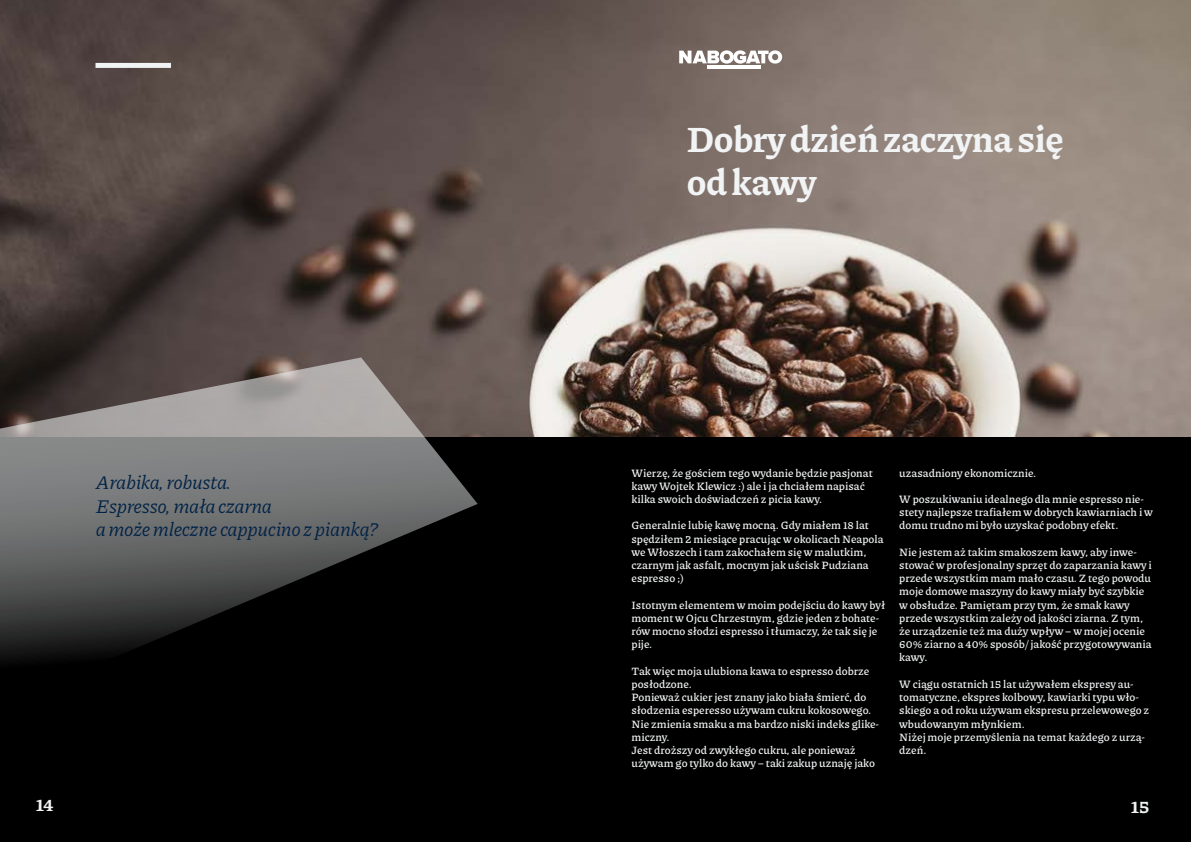
<style>
.page{position:relative;width:1191px;height:842px;background:#fff}
.page>*{position:absolute;margin:0;border:0;box-sizing:border-box;transform-origin:0 0}
.t1{font:800 36px/43.2px "Piazzolla";letter-spacing:-.02em;color:#f1f3f4}
.t2{font:italic 19.2px/23.1px "Piazzolla";letter-spacing:-.02em;color:#002246}
.t3{font:800 18px "Piazzolla";color:#f1f3f4}
.t4{font:600 11px/13.2px "Piazzolla";color:#f1f3f4}
</style>
<div class="page">
<img style="left:0;top:0;width:1191px;height:437px">
<svg style="left:679px;top:50px;width:103px;height:14px"></svg>
<hr style="left:707px;top:65px;width:53px;height:3px;background:#fff">
<div style="left:0;top:437px;width:1191px;height:405px;background:#000"></div>
<div style="left:95px;top:63px;width:76px;height:5px;background:#f1f3f4"></div>
<svg style="left:0;top:357px;width:478px;height:304px"></svg>
<h1 class="t1" style="left:687px;top:118px;width:378px">Dobry dzień zaczyna się od kawy</h1>
<h2 class="t2" style="left:96px;top:471px;width:284px">Arabika,robusta.<br>Espresso,małaczarna amożemleczne cappucino zpianką?</h2>
<p class="t4" style="left:631px;top:466px;width:243px">Wierzę, że gościem tego wydanie będzie pasjonat kawy Wojtek Klewicz :) ale i ja chciałem napisać kilka swoich doświadczeń z picia kawy.</p>
<p class="t4" style="left:631px;top:519px;width:254px">Generalnie lubię kawę mocną. Gdy miałem 18 lat spędziłem 2 miesiące pracując w okolicach Neapola we Włoszech i tam zakochałem się w malutkim, czarnym jak asfalt, mocnym jak uścisk Pudziana espresso ;)</p>
<p class="t4" style="left:631px;top:598px;width:255px">Istotnym elementem w moim podejściu do kawy był moment w Ojcu Chrzestnym, gdzie jeden z bohate&shy;rów mocno słodzi espresso i tłumaczy, że tak się je pije.</p>
<p class="t4" style="left:631px;top:664px;width:249px">Tak więc moja ulubiona kawa to espresso dobrze posłodzone.<br>Ponieważ cukier jest znany jako biała śmierć, do słodzenia esperesso używam cukru kokosowego.<br>Nie zmienia smaku a ma bardzo niski indeks glike&shy;miczny.<br>Jest droższy od zwykłego cukru, ale ponieważ używam go tylko do kawy – taki zakup uznaję jako</p>
<p class="t4" style="left:899px;top:466px;width:139px">uzasadniony ekonomicznie.</p>
<p class="t4" style="left:899px;top:492px;width:255px">W poszukiwaniu idealnego dla mnie espresso nie&shy;stety najlepsze trafiałem w dobrych kawiarniach i w domu trudno mi było uzyskać podobny efekt.</p>
<p class="t4" style="left:899px;top:545px;width:254px">Nie jestem aż takim smakoszem kawy, aby inwe&shy;stować w profesjonalny sprzęt do zaparzania kawy i przede wszystkim mam mało czasu. Z tego powodu moje domowe maszyny do kawy miały być szybkie w obsłudze. Pamiętam przy tym, że smak kawy przede wszystkim zależy od jakości ziarna. Z tym, że urządzenie też ma duży wpływ – w mojej ocenie 60% ziarno a 40% sposób/ jakość przygotowywania kawy.</p>
<p class="t4" style="left:899px;top:677px;width:251px">W ciągu ostatnich 15 lat używałem ekspresy au&shy;tomatyczne, ekspres kolbowy, kawiarki typu wło&shy;skiego a od roku używam ekspresu przelewowego z wbudowanym młynkiem.<br>Niżej moje przemyślenia na temat każdego z urzą&shy;dzeń.</p>
<h3 class="t3" style="left:36px;top:794px;width:19px">14</h3>
<h3 class="t3" style="left:1131px;top:796px;width:20px">15</h3>
</div>
